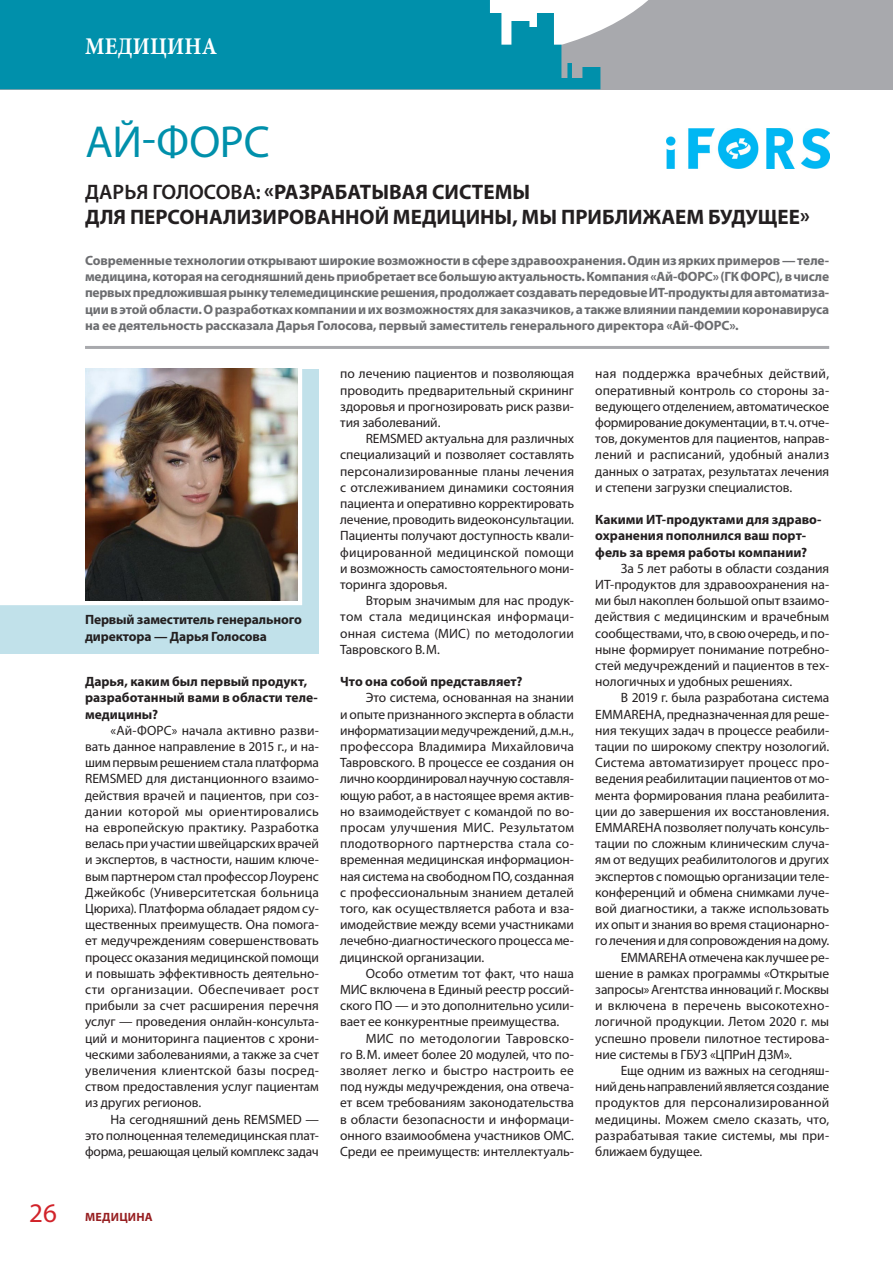
<style>
.page{position:relative;width:893px;height:1263px;background:#fff}
.page>*{position:absolute;margin:0;border:0;box-sizing:border-box;transform-origin:0 0}
.Заголовок{font:45px "Myriad Pro";letter-spacing:-.005em;color:#0090ab}
.t1{font:27px "Myriad Pro";color:#d1232a}
.t2{font:700 24px "Minion Pro";letter-spacing:.01em;color:#fff;scale:.91 1}
.Подзаголовок{font:700 21px/25.2px "Myriad Pro";color:#231f20}
.текст{font:13.5px/16.2px "Myriad Pro";letter-spacing:-.005em;color:#231f20;text-align:justify}
.Lead{font:700 13.5px/16.2px "Myriad Pro";letter-spacing:-.01em;color:#6c6d70;text-align:justify}
.вопрос{font:700 13.5px/16.2px "Myriad Pro";color:#231f20}
.досье_заг{font:700 13.5px/16.2px "Myriad Pro";letter-spacing:-.01em;color:#231f20}
.t3{font:700 12px "Myriad Pro";letter-spacing:.02em;color:#971f21}
.s1{font-weight:600}
</style>
<div class="page">
<div style="left:0;top:0;width:893px;height:89px;background:#a8a9ad"></div>
<svg style="left:600px;top:0;width:48px;height:31px"></svg>
<svg style="left:0;top:0;width:600px;height:89px;background:#1397b0"></svg>
<hr style="left:85px;top:346px;width:744px;height:3px;background:#a8a9ad">
<img style="left:666px;top:129px;width:163px;height:40px">
<div style="left:0;top:369px;width:319px;height:285px;background:#c1e1ea"></div>
<div style="left:0;top:368px;width:302px;height:238px;background:#fff"></div>
<img style="left:85px;top:369px;width:213px;height:231px">
<p class="t2" style="left:85px;top:29px;width:147px">МЕДИЦИНА</p>
<p class="Заголовок" style="left:85px;top:114px;width:186px">АЙ-ФОРС</p>
<p class="Подзаголовок" style="left:85px;top:179px;width:726px"><span class="s1">ДАРЬЯ ГОЛОСОВА:</span> «РАЗРАБАТЫВАЯ СИСТЕМЫ<br>ДЛЯ ПЕРСОНАЛИЗИРОВАННОЙ МЕДИЦИНЫ, МЫ ПРИБЛИЖАЕМ БУДУЩЕЕ»</p>
<p class="Lead" style="left:85px;top:252px;width:746px">Современные технологии открывают широкие возможности в сфере здравоохранения. Один из ярких примеров — теле&shy;медицина, которая на сегодняшний день приобретает все большую актуальность. Компания «Ай-ФОРС» (ГК ФОРС), в числе первых предложившая рынку телемедицинские решения, продолжает создавать передовые ИТ-продукты для автоматиза&shy;ции в этой области. О разработках компании и их возможностях для заказчиков, а также влиянии пандемии коронавируса на ее деятельность рассказала Дарья Голосова, первый заместитель генерального директора «Ай-ФОРС».</p>
<p class="досье_заг" style="left:85px;top:611px;width:218px">Первый заместитель генерального директора — Дарья Голосова</p>
<p class="вопрос" style="left:85px;top:673px;width:234px">Дарья, каким был первый продукт, разработанный вами в области теле&shy;медицины?</p>
<p class="текст" style="left:85px;top:722px;width:235px;text-indent:26px">«Ай-ФОРС» начала активно разви&shy;вать данное направление в 2015 г., и на&shy;шим первым решением стала платформа REMSMED для дистанционного взаимо&shy;действия врачей и пациентов, при соз&shy;дании которой мы ориентировались на европейскую практику. Разработка велась при участии швейцарских врачей и экспертов, в частности, нашим ключе&shy;вым партнером стал профессор Лоуренс Джейкобс (Университетская больница Цюриха). Платформа обладает рядом су&shy;щественных преимуществ. Она помога&shy;ет медучреждениям совершенствовать процесс оказания медицинской помощи и повышать эффективность деятельно&shy;сти организации. Обеспечивает рост прибыли за счет расширения перечня услуг — проведения онлайн-консульта&shy;ций и мониторинга пациентов с хрони&shy;ческими заболеваниями, а также за счет увеличения клиентской базы посред&shy;ством предоставления услуг пациентам из других регионов.</p>
<p class="текст" style="left:85px;top:1111px;width:235px;text-indent:26px">На сегодняшний день REMSMED — это полноценная телемедицинская плат&shy;форма, решающая целый комплекс задач</p>
<h2 class="t1" style="left:29px;top:1196px;width:29px">26</h2>
<p class="t3" style="left:85px;top:1209px;width:69px">МЕДИЦИНА</p>
<p class="текст" style="left:340px;top:365px;width:235px">по лечению пациентов и позволяющая проводить предварительный скрининг здоровья и прогнозировать риск разви&shy;тия заболеваний.</p>
<p class="текст" style="left:340px;top:430px;width:235px;text-indent:26px">REMSMED актуальна для различных специализаций и позволяет составлять персонализированные планы лечения с отслеживанием динамики состояния пациента и оперативно корректировать лечение, проводить видеоконсультации.<br>Пациенты получают доступность квали&shy;фицированной медицинской помощи и возможность самостоятельного мони&shy;торинга здоровья.</p>
<p class="текст" style="left:340px;top:592px;width:235px;text-indent:26px">Вторым значимым для нас продук&shy;том стала медицинская информаци&shy;онная система (МИС) по методологии Тавровского В.М.</p>
<p class="вопрос" style="left:340px;top:673px;width:184px">Что она собой представляет?</p>
<p class="текст" style="left:340px;top:689px;width:235px;text-indent:26px">Это система, основанная на знании и опыте признанного эксперта в области информатизации медучреждений, д.м.н., профессора Владимира Михайловича Тавровского. В процессе ее создания он лично координировал научную составля&shy;ющую работ, а в настоящее время актив&shy;но взаимодействует с командой по во&shy;просам улучшения МИС. Результатом плодотворного партнерства стала со&shy;временная медицинская информацион&shy;ная система на свободном ПО, созданная с профессиональным знанием деталей того, как осуществляется работа и вза&shy;имодействие между всеми участниками лечебно-диагностического процесса ме&shy;дицинской организации.</p>
<p class="текст" style="left:340px;top:965px;width:235px;text-indent:26px">Особо отметим тот факт, что наша МИС включена в Единый реестр россий&shy;ского ПО — и это дополнительно усили&shy;вает ее конкурентные преимущества.</p>
<p class="текст" style="left:340px;top:1030px;width:235px;text-indent:26px">МИС по методологии Тавровско&shy;го В.М. имеет более 20 модулей, что по&shy;зволяет легко и быстро настроить ее под нужды медучреждения, она отвеча&shy;ет всем требованиям законодательства в области безопасности и информаци&shy;онного взаимообмена участников ОМС.<br>Среди ее преимуществ: интеллектуаль-</p>
<p class="текст" style="left:595px;top:365px;width:235px">ная поддержка врачебных действий, оперативный контроль со стороны за&shy;ведующего отделением, автоматическое формирование документации, в т.ч. отче&shy;тов, документов для пациентов, направ&shy;лений и расписаний, удобный анализ данных о затратах, результатах лечения и степени загрузки специалистов.</p>
<p class="вопрос" style="left:595px;top:511px;width:228px">Какими ИТ-продуктами для здраво&shy;охранения пополнился ваш порт&shy;фель за время работы компании?</p>
<p class="текст" style="left:595px;top:560px;width:235px;text-indent:26px">За 5 лет работы в области создания ИТ-продуктов для здравоохранения на&shy;ми был накоплен большой опыт взаимо&shy;действия с медицинским и врачебным сообществами, что, в свою очередь, и по&shy;ныне формирует понимание потребно&shy;стей медучреждений и пациентов в тех&shy;нологичных и удобных решениях.</p>
<p class="текст" style="left:595px;top:689px;width:235px;text-indent:26px">В 2019 г. была разработана система EMMAREHA, предназначенная для реше&shy;ния текущих задач в процессе реабили&shy;тации по широкому спектру нозологий.<br>Система автоматизирует процесс про&shy;ведения реабилитации пациентов от мо&shy;мента формирования плана реабилита&shy;ции до завершения их восстановления.<br>EMMAREHA позволяет получать консуль&shy;тации по сложным клиническим случа&shy;ям от ведущих реабилитологов и других экспертов с помощью организации теле&shy;конференций и обмена снимками луче&shy;вой диагностики, а также использовать их опыт и знания во время стационарно&shy;го лечения и для сопровождения на дому.</p>
<p class="текст" style="left:595px;top:949px;width:235px;text-indent:26px">EMMAREHA отмечена как лучшее ре&shy;шение в рамках программы «Открытые запросы» Агентства инноваций г. Москвы и включена в перечень высокотехно&shy;логичной продукции. Летом 2020 г. мы успешно провели пилотное тестирова&shy;ние системы в ГБУЗ «ЦПРиН ДЗМ».</p>
<p class="текст" style="left:595px;top:1062px;width:235px;text-indent:26px">Еще одним из важных на сегодняш&shy;ний день направлений является создание продуктов для персонализированной медицины. Можем смело сказать, что, разрабатывая такие системы, мы при&shy;ближаем будущее.</p>
</div>
